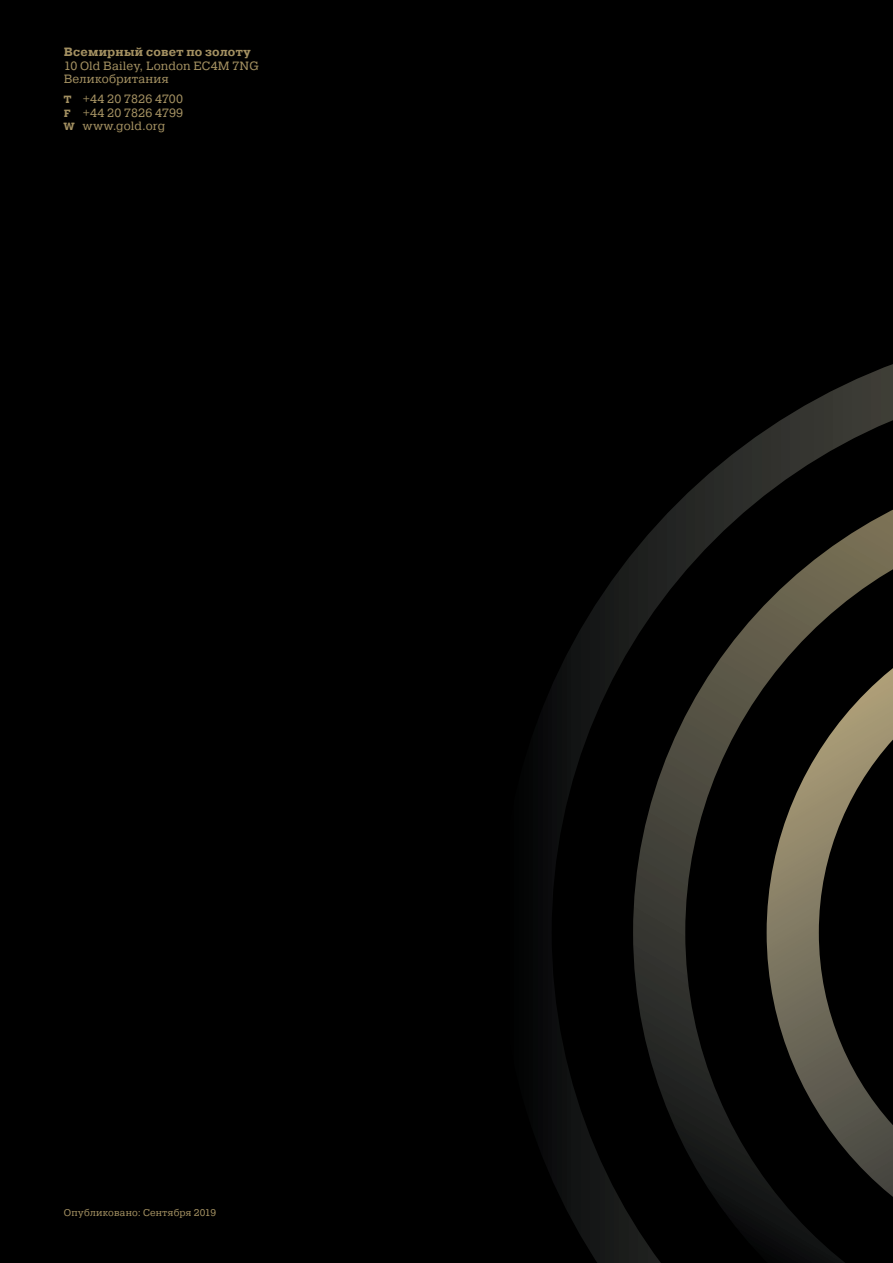
<style>
.page{position:relative;width:893px;height:1263px;background:#000}
.page>*{position:absolute;margin:0;border:0;box-sizing:border-box;transform-origin:0 0}
.Phone_number{font:12px/13.5px "Pragmatica Slab";letter-spacing:.005em;color:#a39061;text-align:justify}
.Address{font:12px/13.5px "Pragmatica Slab";letter-spacing:.02em;color:#a39061}
.Company_Name{font:700 12px "Pragmatica Slab";letter-spacing:.02em;color:#a39061}
.Folio_-_Right{font:9.75px "Pragmatica Slab";letter-spacing:.025em;color:#a39061}
.s1{font-weight:700;font-size:10.5px}
</style>
<div class="page">
<svg style="left:543px;top:364px;width:350px;height:899px"></svg>
<p class="Company_Name" style="left:64px;top:45px;width:188px">Всемирный совет по золоту</p>
<p class="Address" style="left:64px;top:59px;width:196px">10 Old Bailey, London EC4M 7NG<br>Великобритания</p>
<p class="Phone_number" style="left:64px;top:93px;width:121px"><span class="s1">T</span> +44 20 7826 4700<br><span class="s1">F</span> +44 20 7826 4799<br><span class="s1">W</span> www.gold.org</p>
<p class="Folio_-_Right" style="left:64px;top:1207px;width:154px">Опубликовано: Сентября 2019</p>
</div>
